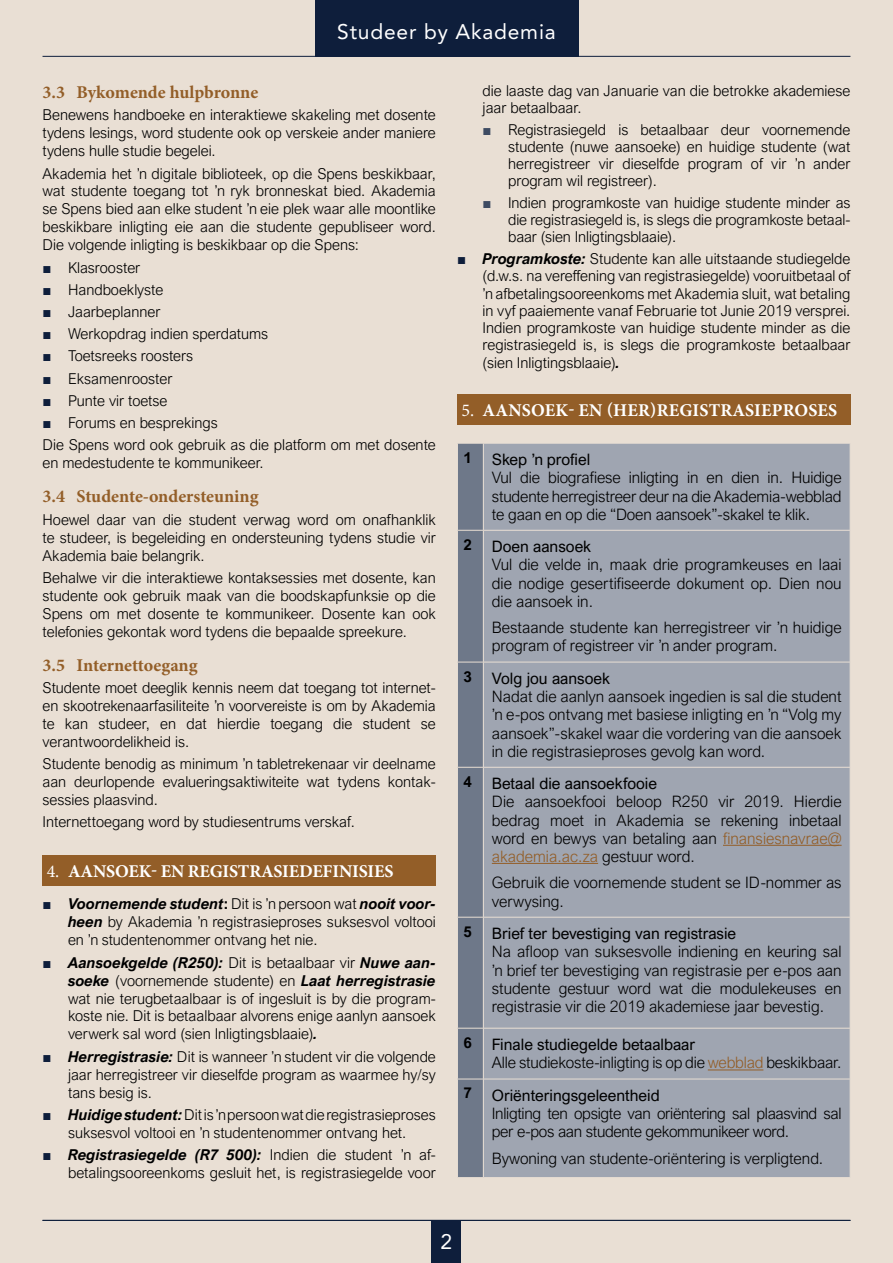
<style>
.page{position:relative;width:893px;height:1263px;background:#e9dfd4}
.page>*{position:absolute;margin:0;border:0;box-sizing:border-box;transform-origin:0 0}
.t1{font:21px "Avenir LT Std";letter-spacing:.04em;color:#fff}
.t2{font:700 18px "Minion Pro";letter-spacing:-.005em;color:#fff}
.t3{font:700 18px "Minion Pro";letter-spacing:-.005em;color:#935e28}
.Body{font:300 15.75px/18.1px "Arial Nova";color:#000;text-align:justify}
.First_bullet{font:15.75px "Arial Nova";color:#000}
.Body-2{font:300 15.75px/18px "Arial Nova";letter-spacing:-.02em;color:#000}
.Body-3{font:300 15px/18px "Arial Nova";color:#000;text-align:justify}
.First_bullet-2{font:700 15px "Arial Nova";color:#000}
.s1{font-family:"Arial";font-weight:400;color:#0e1e3b}
.s2{font-weight:400}
.s3{font-weight:700;font-style:italic}
.s4{font-weight:700}
.s5{font-family:"Arial";font-weight:400;color:#3e4b62}
.s6{color:#935e28}
</style>
<div class="page">
<hr style="left:43px;top:56px;width:807px;height:1px;background:#0e1e3b">
<div style="left:432px;top:1220px;width:29px;height:43px;background:#0e1e3b"></div>
<div style="left:315px;top:0;width:263px;height:57px;background:#0e1e3b"></div>
<hr style="left:43px;top:1220px;width:807px;height:1px;background:#0e1e3b">
<div style="left:43px;top:855px;width:393px;height:30px;background:#935e28"></div>
<div style="left:457px;top:395px;width:393px;height:30px;background:#935e28"></div>
<div style="left:484px;top:444px;width:366px;height:733px;background:#9fa5b1"></div>
<hr style="left:483px;top:530px;width:367px;height:1px;background:#e9dfd4">
<hr style="left:483px;top:662px;width:367px;height:1px;background:#e9dfd4">
<hr style="left:483px;top:767px;width:367px;height:1px;background:#e9dfd4">
<hr style="left:483px;top:917px;width:367px;height:1px;background:#e9dfd4">
<hr style="left:483px;top:1028px;width:367px;height:1px;background:#e9dfd4">
<hr style="left:483px;top:1079px;width:367px;height:1px;background:#e9dfd4">
<svg style="left:457px;top:443px;width:26px;height:734px;background:#78808f"></svg>
<hr style="left:723px;top:845px;width:119px;height:1px;background:#935e28">
<hr style="left:492px;top:863px;width:106px;height:1px;background:#935e28">
<hr style="left:708px;top:1069px;width:55px;height:1px;background:#935e28">
<h1 class="t1" style="left:337px;top:19px;width:220px">Studeer by Akademia</h1>
<p class="t3" style="left:43px;top:80px;width:217px">3.3 Bykomende hulpbronne</p>
<p class="Body-3" style="left:43px;top:106px;width:395px">Benewens handboeke en interaktiewe skakeling met dosente tydens lesings, word studente ook op verskeie ander maniere tydens hulle studie begelei.</p>
<p class="Body-3" style="left:43px;top:164px;width:395px">Akademia het ’n digitale biblioteek, op die Spens beskikbaar, wat studente toegang tot ’n ryk bronneskat bied. Akademia se Spens bied aan elke student ’n eie plek waar alle moontlike beskikbare inligting eie aan die studente gepubliseer word.<br>Die volgende inligting is beskikbaar op die Spens:</p>
<p class="Body-3" style="left:43px;top:258px;width:99px"><span class="s1">■</span> Klasrooster</p>
<p class="Body-3" style="left:43px;top:280px;width:122px"><span class="s1">■</span> Handboeklyste</p>
<p class="Body-3" style="left:43px;top:303px;width:119px"><span class="s1">■</span> Jaarbeplanner</p>
<p class="Body-3" style="left:43px;top:325px;width:227px"><span class="s1">■</span> Werkopdrag indien sperdatums</p>
<p class="Body-3" style="left:43px;top:347px;width:152px"><span class="s1">■</span> Toetsreeks roosters</p>
<p class="Body-3" style="left:43px;top:369px;width:131px"><span class="s1">■</span> Eksamenrooster</p>
<p class="Body-3" style="left:43px;top:392px;width:127px"><span class="s1">■</span> Punte vir toetse</p>
<p class="Body-3" style="left:43px;top:414px;width:177px"><span class="s1">■</span> Forums en besprekings</p>
<p class="Body-3" style="left:43px;top:436px;width:395px">Die Spens word ook gebruik as die platform om met dosente en medestudente te kommunikeer.</p>
<p class="t3" style="left:43px;top:484px;width:217px">3.4 Studente-ondersteuning</p>
<p class="Body-3" style="left:43px;top:510px;width:395px">Hoewel daar van die student verwag word om onafhanklik te studeer, is begeleiding en ondersteuning tydens studie vir Akademia baie belangrik.</p>
<p class="Body-3" style="left:43px;top:568px;width:395px">Behalwe vir die interaktiewe kontaksessies met dosente, kan studente ook gebruik maak van die boodskapfunksie op die Spens om met dosente te kommunikeer. Dosente kan ook telefonies gekontak word tydens die bepaalde spreekure.</p>
<p class="t3" style="left:43px;top:652px;width:157px">3.5 Internettoegang</p>
<p class="Body-3" style="left:43px;top:679px;width:395px">Studente moet deeglik kennis neem dat toegang tot internet&shy;en skootrekenaarfasiliteite ’n voorvereiste is om by Akademia te kan studeer, en dat hierdie toegang die student se verantwoordelikheid is.</p>
<p class="Body-3" style="left:43px;top:755px;width:395px">Studente benodig as minimum ’n tabletrekenaar vir deelname aan deurlopende evalueringsaktiwiteite wat tydens kontak&shy;sessies plaasvind.</p>
<p class="Body-3" style="left:43px;top:813px;width:314px">Internettoegang word by studiesentrums verskaf.</p>
<p class="t2" style="left:47px;top:858px;width:348px"><span class="s2">4.</span> AANSOEK- EN REGISTRASIEDEFINISIES</p>
<p class="Body-3" style="left:68px;top:895px;width:369px;text-indent:-26px"><span class="s1">■</span> <span class="s3">Voornemende student</span><span class="s4">:</span> Dit is ’n persoon wat <span class="s3">nooit voor&shy;heen</span> by Akademia ’n registrasieproses suksesvol voltooi en ’n studentenommer ontvang het nie.</p>
<p class="Body-3" style="left:68px;top:953px;width:369px;text-indent:-26px"><span class="s1">■</span> <span class="s3">Aansoekgelde (R250):</span> Dit is betaalbaar vir <span class="s3">Nuwe aan&shy;soeke</span> (voornemende studente) en <span class="s3">Laat herregistrasie </span>wat nie terugbetaalbaar is of ingesluit is by die program&shy;koste nie. Dit is betaalbaar alvorens enige aanlyn aansoek verwerk sal word (sien Inligtingsblaaie)<span class="s3">.</span></p>
<p class="Body-3" style="left:68px;top:1047px;width:369px;text-indent:-26px"><span class="s1">■</span> <span class="s3">Herregistrasie:</span> Dit is wanneer ’n student vir die volgende jaar herregistreer vir dieselfde program as waarmee hy/sy tans besig is.</p>
<p class="Body-3" style="left:43px;top:1105px;width:395px;text-align:center"><span class="s1">■</span> <span class="s3">Huidige student:</span>Dit is ’n persoon wat die registrasieproses suksesvol voltooi en ’n studentenommer ontvang het.</p>
<p class="Body-3" style="left:43px;top:1146px;width:395px;text-align:right"><span class="s1">■</span> <span class="s3">Registrasiegelde (R7 500):</span> Indien die student ’n af&shy;betalingsooreenkoms gesluit het, is registrasiegelde voor</p>
<p class="Body-3" style="left:483px;top:82px;width:369px;line-height:17.2px">die laaste dag van Januarie van die betrokke akademiese jaar betaalbaar.</p>
<p class="Body-3" style="left:508px;top:121px;width:344px;line-height:17.2px;text-indent:-26px"><span class="s5">■</span> Registrasiegeld is betaalbaar deur voornemende studente (nuwe aansoeke) en huidige studente (wat herregistreer vir dieselfde program of vir ’n ander program wil registreer).</p>
<p class="Body-3" style="left:508px;top:194px;width:344px;line-height:17.2px;text-indent:-26px"><span class="s5">■</span> Indien programkoste van huidige studente minder as die registrasiegeld is, is slegs die programkoste betaal&shy;baar (sien Inligtingsblaaie).</p>
<p class="Body-3" style="left:483px;top:250px;width:369px;line-height:17.2px;text-indent:-26px"><span class="s1">■</span> <span class="s3">Programkoste:</span> Studente kan alle uitstaande studiegelde (d.w.s. na vereffening van registrasiegelde) vooruitbetaal of ’n afbetalingsooreenkoms met Akademia sluit, wat betaling in vyf paaiemente vanaf Februarie tot Junie 2019 versprei.<br>Indien programkoste van huidige studente minder as die registrasiegeld is, is slegs die programkoste betaalbaar (sien Inligtingsblaaie)<span class="s3">.</span></p>
<p class="t2" style="left:461px;top:398px;width:377px"><span class="s2">5.</span> AANSOEK- EN (HER)REGISTRASIEPROSES</p>
<p class="First_bullet-2" style="left:463px;top:448px;width:10px">1</p>
<p class="First_bullet" style="left:492px;top:451px;width:100px">Skep ’n profiel</p>
<p class="Body" style="left:492px;top:469px;width:351px">Vul die biografiese inligting in en dien in. Huidige studente herregistreer deur na die Akademia-webblad te gaan en op die “Doen aansoek”-skakel te klik.</p>
<p class="First_bullet-2" style="left:463px;top:536px;width:10px">2</p>
<p class="First_bullet" style="left:492px;top:538px;width:101px">Doen aansoek</p>
<p class="Body" style="left:492px;top:556px;width:351px">Vul die velde in, maak drie programkeuses en laai die nodige gesertifiseerde dokument op. Dien nou die aansoek in.</p>
<p class="Body" style="left:492px;top:619px;width:351px">Bestaande studente kan herregistreer vir ’n huidige program of registreer vir ’n ander program.</p>
<p class="First_bullet-2" style="left:463px;top:667px;width:10px">3</p>
<p class="First_bullet" style="left:492px;top:670px;width:120px">Volg jou aansoek</p>
<p class="Body" style="left:492px;top:688px;width:351px">Nadat die aanlyn aansoek ingedien is sal die student ’n e-pos ontvang met basiese inligting en ’n “Volg my aansoek”-skakel waar die vordering van die aansoek in die registrasieproses gevolg kan word.</p>
<p class="First_bullet-2" style="left:463px;top:773px;width:10px">4</p>
<p class="First_bullet" style="left:492px;top:775px;width:167px">Betaal die aansoekfooie</p>
<p class="Body" style="left:492px;top:793px;width:351px">Die aansoekfooi beloop R250 vir 2019. Hierdie bedrag moet in Akademia se rekening inbetaal word en bewys van betaling aan <span class="s6">finansiesnavrae@ akademia.ac.za</span> gestuur word.</p>
<p class="Body" style="left:492px;top:874px;width:351px">Gebruik die voornemende student se ID-nommer as verwysing.</p>
<p class="First_bullet-2" style="left:463px;top:922px;width:10px">5</p>
<p class="First_bullet" style="left:492px;top:925px;width:246px">Brief ter bevestiging van registrasie</p>
<p class="Body" style="left:492px;top:943px;width:351px">Na afloop van suksesvolle indiening en keuring sal ’n brief ter bevestiging van registrasie per e-pos aan studente gestuur word wat die modulekeuses en registrasie vir die 2019 akademiese jaar bevestig.</p>
<p class="First_bullet-2" style="left:463px;top:1033px;width:10px">6</p>
<p class="First_bullet" style="left:492px;top:1036px;width:205px">Finale studiegelde betaalbaar</p>
<p class="Body" style="left:492px;top:1054px;width:351px">Alle studiekoste-inligting is op die <span class="s6">webblad</span> beskikbaar.</p>
<p class="First_bullet-2" style="left:463px;top:1084px;width:10px">7</p>
<p class="First_bullet" style="left:492px;top:1086px;width:169px">Oriënteringsgeleentheid</p>
<p class="Body-2" style="left:492px;top:1104px;width:351px">Inligting ten opsigte van oriëntering sal plaasvind sal per e-pos aan studente gekommunikeer word.</p>
<p class="Body" style="left:492px;top:1149px;width:333px">Bywoning van studente-oriëntering is verpligtend.</p>
<h1 class="t1" style="left:441px;top:1229px;width:13px">2</h1>
</div>
